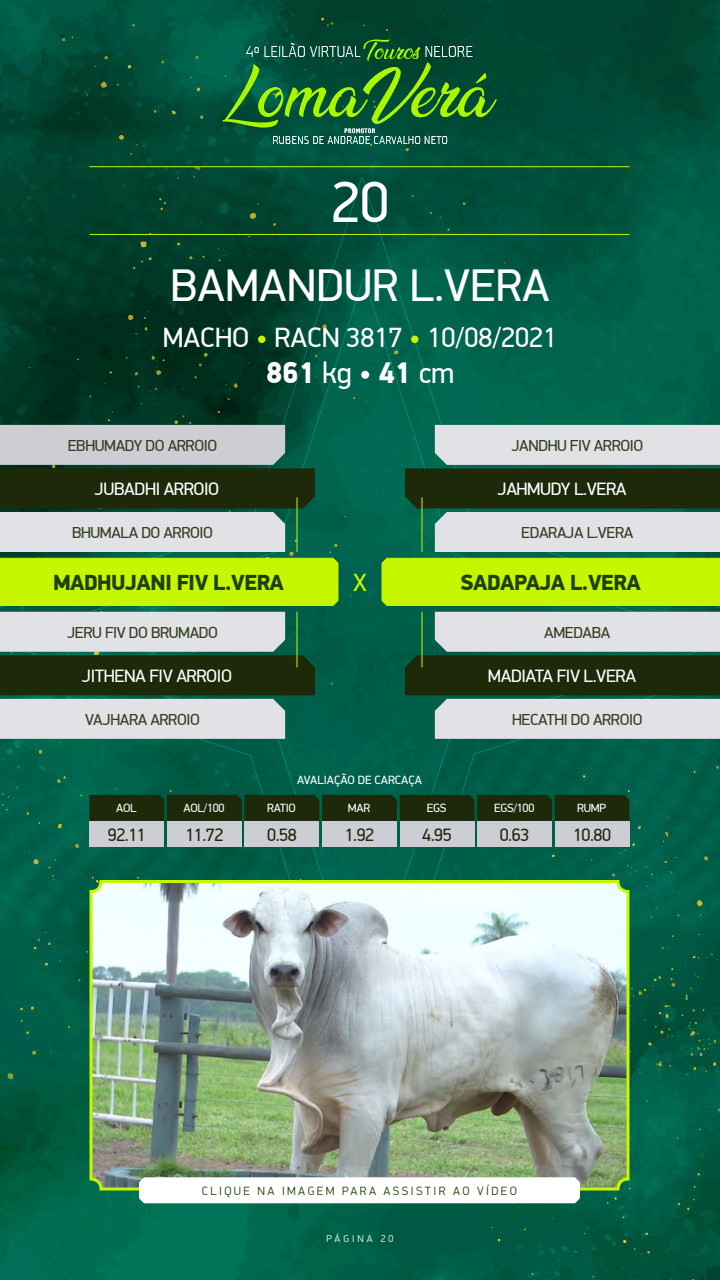
<style>
.page{position:relative;width:720px;height:1280px;background:#fff}
.page>*{position:absolute;margin:0;border:0;box-sizing:border-box;transform-origin:0 0}
.t1{font:58px "PF Din Display Pro";color:#fff}
.t2{font:46px "PF Din Display Pro";color:#fff}
.t3{font:900 30px "PF Din Display Pro";color:#fff}
.t4{font:28px "PF Din Display Pro";color:#fff}
.t5{font:25px "PF Din Display Pro";color:#c6f700}
.t6{font:900 22px "PF Din Display Pro";letter-spacing:-.025em;color:#1d4006}
.t7{font:18px "PF Din Display Pro";letter-spacing:-.025em;color:#fff}
.t8{font:18px "PF Din Display Pro";letter-spacing:-.025em;color:#1d2909}
.t9{font:16px "PF Din Display Pro";letter-spacing:-.025em;color:#343e22}
.t10{font:300 12px "PF Din Display Pro";letter-spacing:.2em;color:#1d4006}
.t11{font:12px "PF Din Display Pro";letter-spacing:-.025em;color:#fff}
.t12{font:12px "PF Din Display Pro";color:#fff}
.t13{font:300 10px "PF Din Display Pro";letter-spacing:.3em;color:#fff}
.s1{color:#c6f700}
.s2{font-weight:400}
</style>
<div class="page">
<img style="left:0;top:0;width:720px;height:1280px">
<img style="left:91px;top:882px;width:537px;height:307px">
<div style="left:90px;top:880px;width:540px;height:310px;border:3px solid #c6f700;border-radius:10px"></div>
<svg style="left:139px;top:1177px;width:441px;height:26px"></svg>
<div style="left:90px;top:795px;width:539px;height:26px;background:#1d2909"></div>
<div style="left:90px;top:821px;width:74px;height:26px;background:#cdced3"></div>
<div style="left:400px;top:821px;width:74px;height:26px;background:#cdced3"></div>
<div style="left:245px;top:821px;width:74px;height:26px;background:#cdced3"></div>
<div style="left:555px;top:821px;width:75px;height:26px;background:#cdced3"></div>
<div style="left:167px;top:821px;width:75px;height:26px;background:#cdced3"></div>
<div style="left:477px;top:821px;width:75px;height:26px;background:#cdced3"></div>
<div style="left:322px;top:821px;width:75px;height:26px;background:#cdced3"></div>
<svg style="left:0;top:612px;width:315px;height:127px;background:#89988e"></svg>
<svg style="left:405px;top:612px;width:315px;height:127px;background:#87978c"></svg>
<svg style="left:0;top:425px;width:339px;height:181px;background:#89a85e"></svg>
<svg style="left:381px;top:425px;width:339px;height:181px;background:#8dae63"></svg>
<hr style="left:296px;top:612px;width:2px;height:55px;background:#c6f700">
<hr style="left:296px;top:497px;width:2px;height:55px;background:#c6f700">
<hr style="left:422px;top:612px;width:1px;height:55px;background:#c6f700">
<hr style="left:422px;top:497px;width:1px;height:55px;background:#c6f700">
<hr style="left:90px;top:234px;width:540px;height:1px;background:#c6f700">
<hr style="left:90px;top:166px;width:540px;height:1px;background:#c6f700">
<p class="t1" style="left:331px;top:168px;width:59px">20</p>
<p class="t2" style="left:170px;top:258px;width:381px">BAMANDUR L.VERA</p>
<p class="t4" style="left:163px;top:321px;width:396px">MACHO <span class="s1">•</span> RACN 3817 <span class="s1">•</span> 10/08/2021</p>
<p class="t3" style="left:266px;top:355px;width:190px">861 <span class="s2">kg •</span> 41 <span class="s2">cm</span></p>
<p class="t9" style="left:68px;top:436px;width:151px">EBHUMADY DO ARROIO</p>
<p class="t9" style="left:511px;top:436px;width:133px">JANDHU FIV ARROIO</p>
<p class="t7" style="left:95px;top:478px;width:126px">JUBADHI ARROIO</p>
<p class="t7" style="left:497px;top:478px;width:131px">JAHMUDY L.VERA</p>
<p class="t9" style="left:72px;top:523px;width:142px">BHUMALA DO ARROIO</p>
<p class="t9" style="left:521px;top:523px;width:114px">EDARAJA L.VERA</p>
<p class="t6" style="left:53px;top:569px;width:232px">MADHUJANI FIV L.VERA</p>
<p class="t5" style="left:353px;top:568px;width:15px">X</p>
<p class="t6" style="left:460px;top:569px;width:182px">SADAPAJA L.VERA</p>
<p class="t9" style="left:67px;top:623px;width:152px">JERU FIV DO BRUMADO</p>
<p class="t9" style="left:544px;top:623px;width:68px">AMEDABA</p>
<p class="t7" style="left:82px;top:665px;width:152px">JITHENA FIV ARROIO</p>
<p class="t7" style="left:488px;top:665px;width:150px">MADIATA FIV L.VERA</p>
<p class="t9" style="left:85px;top:710px;width:116px">VAJHARA ARROIO</p>
<p class="t9" style="left:512px;top:710px;width:132px">HECATHI DO ARROIO</p>
<p class="t12" style="left:297px;top:772px;width:126px">AVALIAÇÃO DE CARCAÇA</p>
<p class="t11" style="left:116px;top:801px;width:22px">AOL</p>
<p class="t11" style="left:184px;top:801px;width:42px">AOL/100</p>
<p class="t11" style="left:267px;top:801px;width:30px">RATIO</p>
<p class="t11" style="left:348px;top:801px;width:24px">MAR</p>
<p class="t11" style="left:427px;top:801px;width:21px">EGS</p>
<p class="t11" style="left:494px;top:801px;width:42px">EGS/100</p>
<p class="t11" style="left:577px;top:801px;width:30px">RUMP</p>
<p class="t8" style="left:108px;top:824px;width:40px">92.11</p>
<p class="t8" style="left:185px;top:824px;width:40px">11.72</p>
<p class="t8" style="left:267px;top:824px;width:31px">0.58</p>
<p class="t8" style="left:345px;top:824px;width:31px">1.92</p>
<p class="t8" style="left:422px;top:824px;width:31px">4.95</p>
<p class="t8" style="left:500px;top:824px;width:31px">0.63</p>
<p class="t8" style="left:573px;top:824px;width:40px">10.80</p>
<p class="t10" style="left:202px;top:1184px;width:317px">CLIQUE NA IMAGEM PARA ASSISTIR AO VÍDEO</p>
<p class="t13" style="left:327px;top:1232px;width:68px">PÁGINA 20</p>
</div>
